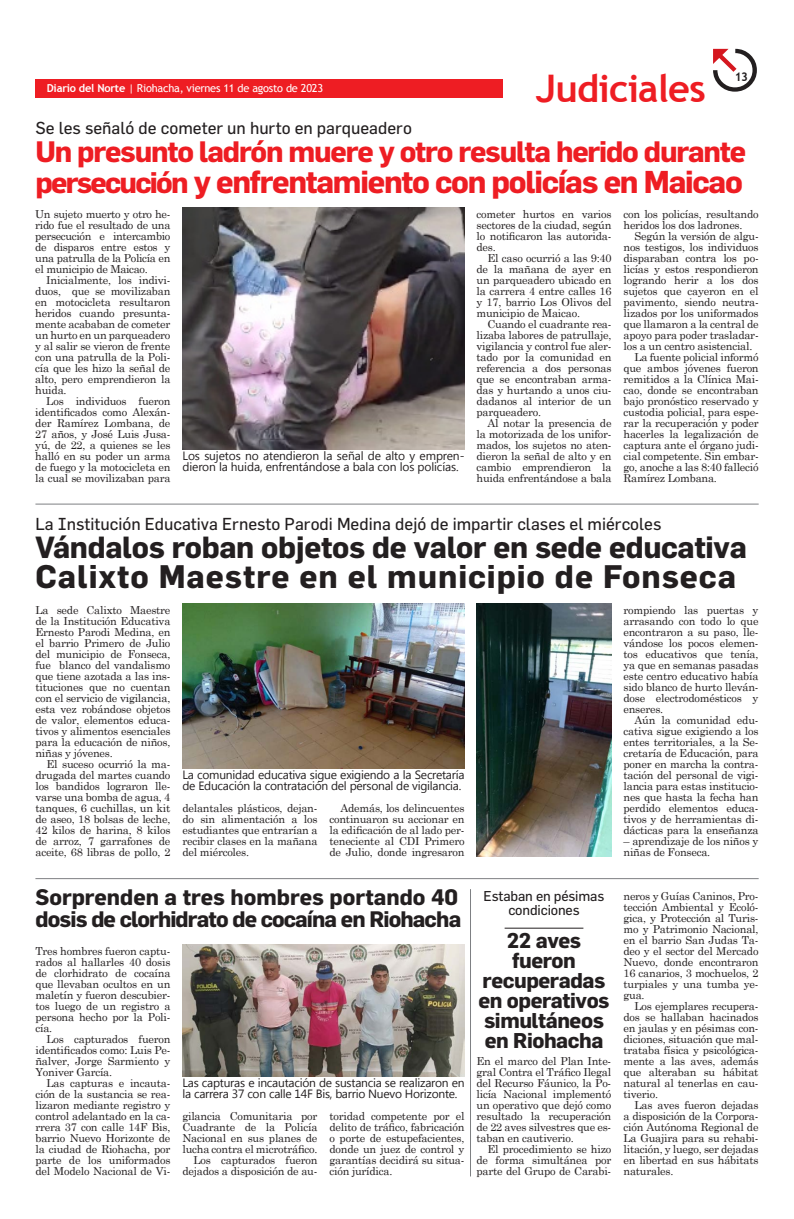
<style>
.page{position:relative;width:794px;height:1219px;background:#fff}
.page>*{position:absolute;margin:0;border:0;box-sizing:border-box;transform-origin:0 0}
.Texto_capitular{font:700 38px "Trebuchet MS";letter-spacing:-.02em;color:#ee1d23}
.Titulo_Medio_30Pt{font:700 32px "Flama";letter-spacing:.03em;color:#231f20}
.Título_medio_34pt{font:700 31px "Flama";letter-spacing:-.04em;color:#ee1d23}
.Titulo_Medio_30Pt-2{font:700 30px "Flama";letter-spacing:-.01em;color:#231f20}
.Título_medio_34pt-2{font:700 29px "Flama";letter-spacing:-.04em;color:#ee1d23}
.Titulo_Medio_30Pt-3{font:700 22px/22px "Flama";letter-spacing:-.035em;color:#231f20}
.Titulo_Una_Col_22pt{font:700 21px/20px "Flama";letter-spacing:-.02em;color:#231f20;text-align:center}
.Antetitulo{font:17px "Flama";color:#231f20}
.Antetitulo_Una_Colum{font:14px/14px "Flama";letter-spacing:-.01em;color:#231f20;text-align:center}
.Pié_de_foto{font:12px/11px "Segoe UI";letter-spacing:-.02em;color:#231f20}
.Texto_capitular-2{font:700 12px "Trebuchet MS";color:#231f20}
.Texto{font:11px/11px "Century Schoolbook";letter-spacing:-.02em;color:#231f20;text-align:justify}
.Texto_sin_sangrias{font:11px/11px "Century Schoolbook";letter-spacing:-.02em;color:#231f20;text-align:justify}
.Texto-2{font:11px "Trebuchet MS";letter-spacing:-.02em;color:#fff}
.s1{font-weight:700}
.s2{font-size:29px}
</style>
<div class="page">
<svg style="left:713px;top:49px;width:44px;height:43px"></svg>
<div style="left:35px;top:79px;width:468px;height:18px;background:#ee1d23"></div>
<img style="left:182px;top:207px;width:282px;height:242px">
<hr style="left:35px;top:504px;width:723px;height:1px;background:#7e8083">
<hr style="left:35px;top:878px;width:723px;height:1px;background:#7e8083">
<img style="left:182px;top:603px;width:282px;height:165px">
<img style="left:476px;top:603px;width:135px;height:253px">
<img style="left:182px;top:944px;width:282px;height:132px">
<hr style="left:470px;top:889px;width:1px;height:287px;background:#7e8083">
<hr style="left:504px;top:928px;width:79px;height:1px;background:#231f20">
<p class="Texto-2" style="left:47px;top:81px;width:278px"><span class="s1">Diario del Norte</span> | Riohacha, viernes 11 de agosto de 2023</p>
<p class="Antetitulo" style="left:35px;top:118px;width:378px">Se les señaló de cometer un hurto en parqueadero</p>
<p class="Texto_capitular" style="left:536px;top:65px;width:171px">Judiciales</p>
<p class="Texto_capitular-2" style="left:734px;top:69px;width:15px">13</p>
<p class="Título_medio_34pt-2" style="left:35px;top:134px;width:712px">Un presunto ladrón muere y otro resulta herido durante</p>
<p class="Título_medio_34pt" style="left:35px;top:163px;width:709px"><span class="s2">persecución</span> y enfrentamiento con policías en Maicao</p>
<p class="Texto" style="left:623px;top:208px;width:137px">con los policías, resultando heridos los dos ladrones.</p>
<p class="Texto" style="left:623px;top:230px;width:137px;text-indent:11px">Según la versión de algu&shy;nos testigos, los individuos disparaban contra los po&shy;licías y estos respondieron logrando herir a los dos sujetos que cayeron en el pavimento, siendo neutra&shy;lizados por los uniformados que llamaron a la central de apoyo para poder trasladar&shy;los a un centro asistencial.</p>
<p class="Texto" style="left:623px;top:351px;width:137px;text-indent:11px">La fuente policial informó que ambos jóvenes fueron remitidos a la Clínica Mai&shy;cao, donde se encontraban bajo pronóstico reservado y custodia policial, para espe&shy;rar la recuperación y poder hacerles la legalización de captura ante el órgano judi&shy;cial competente. Sin embar&shy;go, anoche a las 8:40 falleció Ramírez Lombana.</p>
<p class="Antetitulo" style="left:35px;top:514px;width:627px">La Institución Educativa Ernesto Parodi Medina dejó de impartir clases el miércoles</p>
<p class="Titulo_Medio_30Pt-2" style="left:35px;top:530px;width:713px">Vándalos roban objetos de valor en sede educativa</p>
<p class="Titulo_Medio_30Pt" style="left:35px;top:558px;width:702px">Calixto Maestre en el municipio de Fonseca</p>
<p class="Texto_sin_sangrias" style="left:35px;top:604px;width:136px">La sede Calixto Maestre de la Institución Educativa Ernesto Parodi Medina, en el barrio Primero de Julio del municipio de Fonseca, fue blanco del vandalismo que tiene azotada a las ins&shy;tituciones que no cuentan con el servicio de vigilancia, esta vez robándose objetos de valor, elementos educa&shy;tivos y alimentos esenciales para la educación de niños, niñas y jóvenes.</p>
<p class="Texto" style="left:35px;top:758px;width:136px;text-indent:11px">El suceso ocurrió la ma&shy;drugada del martes cuando los bandidos lograron lle&shy;varse una bomba de agua, 4 tanques, 6 cuchillas, un kit de aseo, 18 bolsas de leche, 42 kilos de harina, 8 kilos de arroz, 7 garrafones de aceite, 68 libras de pollo, 2</p>
<p class="Pié_de_foto" style="left:182px;top:769px;width:283px">La comunidad educativa sigue exigiendo a la Secretaría de Educación la contratación del personal de vigilancia.</p>
<p class="Texto_sin_sangrias" style="left:35px;top:208px;width:137px">Un sujeto muerto y otro he&shy;rido fue el resultado de una persecución e intercambio de disparos entre estos y una patrulla de la Policía en el municipio de Maicao.</p>
<p class="Texto" style="left:35px;top:274px;width:137px;text-indent:11px">Inicialmente, los indivi&shy;duos, que se movilizaban en motocicleta resultaron heridos cuando presunta&shy;mente acababan de cometer un hurto en un parqueadero y al salir se vieron de frente con una patrulla de la Poli&shy;cía que les hizo la señal de alto, pero emprendieron la huida.</p>
<p class="Texto" style="left:35px;top:395px;width:137px;text-indent:11px">Los individuos fueron identificados como Alexán&shy;der Ramírez Lombana, de 27 años, y José Luis Jusa&shy;yú, de 22, a quienes se les halló en su poder un arma de fuego y la motocicleta en la cual se movilizaban para</p>
<p class="Texto" style="left:476px;top:208px;width:136px">cometer hurtos en varios sectores de la ciudad, según lo notificaron las autorida&shy;des.</p>
<p class="Texto" style="left:476px;top:252px;width:136px;text-indent:11px">El caso ocurrió a las 9:40 de la mañana de ayer en un parqueadero ubicado en la carrera 4 entre calles 16 y 17, barrio Los Olivos del municipio de Maicao.</p>
<p class="Texto" style="left:476px;top:318px;width:136px;text-indent:11px">Cuando el cuadrante rea&shy;lizaba labores de patrullaje, vigilancia y control fue aler&shy;tado por la comunidad en referencia a dos personas que se encontraban arma&shy;das y hurtando a unos ciu&shy;dadanos al interior de un parqueadero.</p>
<p class="Texto" style="left:476px;top:417px;width:136px;text-indent:11px">Al notar la presencia de la motorizada de los unifor&shy;mados, los sujetos no aten&shy;dieron la señal de alto y en cambio emprendieron la huida enfrentándose a bala</p>
<p class="Pié_de_foto" style="left:182px;top:450px;width:283px">Los sujetos no atendieron la señal de alto y empren&shy;dieron la huida, enfrentándose a bala con los policías.</p>
<p class="Texto" style="left:623px;top:604px;width:136px">rompiendo las puertas y arrasando con todo lo que encontraron a su paso, lle&shy;vándose los pocos elemen&shy;tos educativos que tenía, ya que en semanas pasadas este centro educativo había sido blanco de hurto lleván&shy;dose electrodomésticos y enseres.</p>
<p class="Texto" style="left:623px;top:714px;width:136px;text-indent:11px">Aún la comunidad edu&shy;cativa sigue exigiendo a los entes territoriales, a la Se&shy;cretaría de Educación, para poner en marcha la contra&shy;tación del personal de vigi&shy;lancia para estas institucio&shy;nes que hasta la fecha han perdido elementos educa&shy;tivos y de herramientas di&shy;dácticas para la enseñanza</p>
<p class="Texto" style="left:623px;top:835px;width:136px">– aprendizaje de los niños y niñas de Fonseca.</p>
<p class="Texto" style="left:182px;top:802px;width:136px">delantales plásticos, dejan&shy;do sin alimentación a los estudiantes que entrarían a recibir clases en la mañana del miércoles.</p>
<p class="Texto" style="left:329px;top:802px;width:136px;text-indent:11px">Además, los delincuentes continuaron su accionar en la edificación de al lado per&shy;teneciente al CDI Primero de Julio, donde ingresaron</p>
<p class="Titulo_Medio_30Pt-3" style="left:35px;top:885px;width:427px">Sorprenden a tres hombres portando 40 dosis de clorhidrato de cocaína en Riohacha</p>
<p class="Texto_sin_sangrias" style="left:35px;top:945px;width:136px">Tres hombres fueron captu&shy;rados al hallarles 40 dosis de clorhidrato de cocaína que llevaban ocultos en un maletín y fueron descubier&shy;tos luego de un registro a persona hecho por la Poli&shy;cía.</p>
<p class="Texto" style="left:35px;top:1033px;width:136px;text-indent:11px">Los capturados fueron identificados como: Luis Pe&shy;ñalver, Jorge Sarmiento y Yoniver García.</p>
<p class="Texto" style="left:35px;top:1077px;width:136px;text-indent:11px">Las capturas e incauta&shy;ción de la sustancia se rea&shy;lizaron mediante registro y control adelantado en la ca&shy;rrera 37 con calle 14F Bis, barrio Nuevo Horizonte de la ciudad de Riohacha, por parte de los uniformados del Modelo Nacional de Vi-</p>
<p class="Pié_de_foto" style="left:182px;top:1077px;width:283px">Las capturas e incautación de sustancia se realizaron en la carrera 37 con calle 14F Bis, barrio Nuevo Horizonte.</p>
<p class="Antetitulo_Una_Colum" style="left:483px;top:889px;width:122px">Estaban en pésimas condiciones</p>
<p class="Texto" style="left:623px;top:890px;width:136px">neros y Guías Caninos, Pro&shy;tección Ambiental y Ecoló&shy;gica, y Protección al Turis&shy;mo y Patrimonio Nacional, en el barrio San Judas Ta&shy;deo y el sector del Mercado Nuevo, donde encontraron 16 canarios, 3 mochuelos, 2 turpiales y una tumba ye&shy;gua.</p>
<p class="Texto" style="left:623px;top:1000px;width:136px;text-indent:11px">Los ejemplares recupera&shy;dos se hallaban hacinados en jaulas y en pésimas con&shy;diciones, situación que mal&shy;trataba física y psicológica&shy;mente a las aves, además que alteraban su hábitat natural al tenerlas en cau&shy;tiverio.</p>
<p class="Texto" style="left:623px;top:1099px;width:136px;text-indent:11px">Las aves fueron dejadas a disposición de la Corpora&shy;ción Autónoma Regional de La Guajira para su rehabi&shy;litación, y luego, ser dejadas en libertad en sus hábitats naturales.</p>
<p class="Titulo_Una_Col_22pt" style="left:478px;top:930px;width:133px">22 aves fueron recuperadas en operativos simultáneos en Riohacha</p>
<p class="Texto_sin_sangrias" style="left:476px;top:1055px;width:136px">En el marco del Plan Inte&shy;gral Contra el Tráfico Ilegal del Recurso Fáunico, la Po&shy;licía Nacional implementó un operativo que dejó como resultado la recuperación de 22 aves silvestres que es&shy;taban en cautiverio.</p>
<p class="Texto" style="left:476px;top:1143px;width:136px;text-indent:11px">El procedimiento se hizo de forma simultánea por parte del Grupo de Carabi-</p>
<p class="Texto" style="left:182px;top:1110px;width:136px">gilancia Comunitaria por Cuadrante de la Policía Nacional en sus planes de lucha contra el microtráfico.</p>
<p class="Texto" style="left:182px;top:1154px;width:136px;text-align:right">Los capturados fueron dejados a disposición de au-</p>
<p class="Texto" style="left:329px;top:1110px;width:136px">toridad competente por el delito de tráfico, fabricación o porte de estupefacientes, donde un juez de control y garantías decidirá su situa&shy;ción jurídica.</p>
</div>
